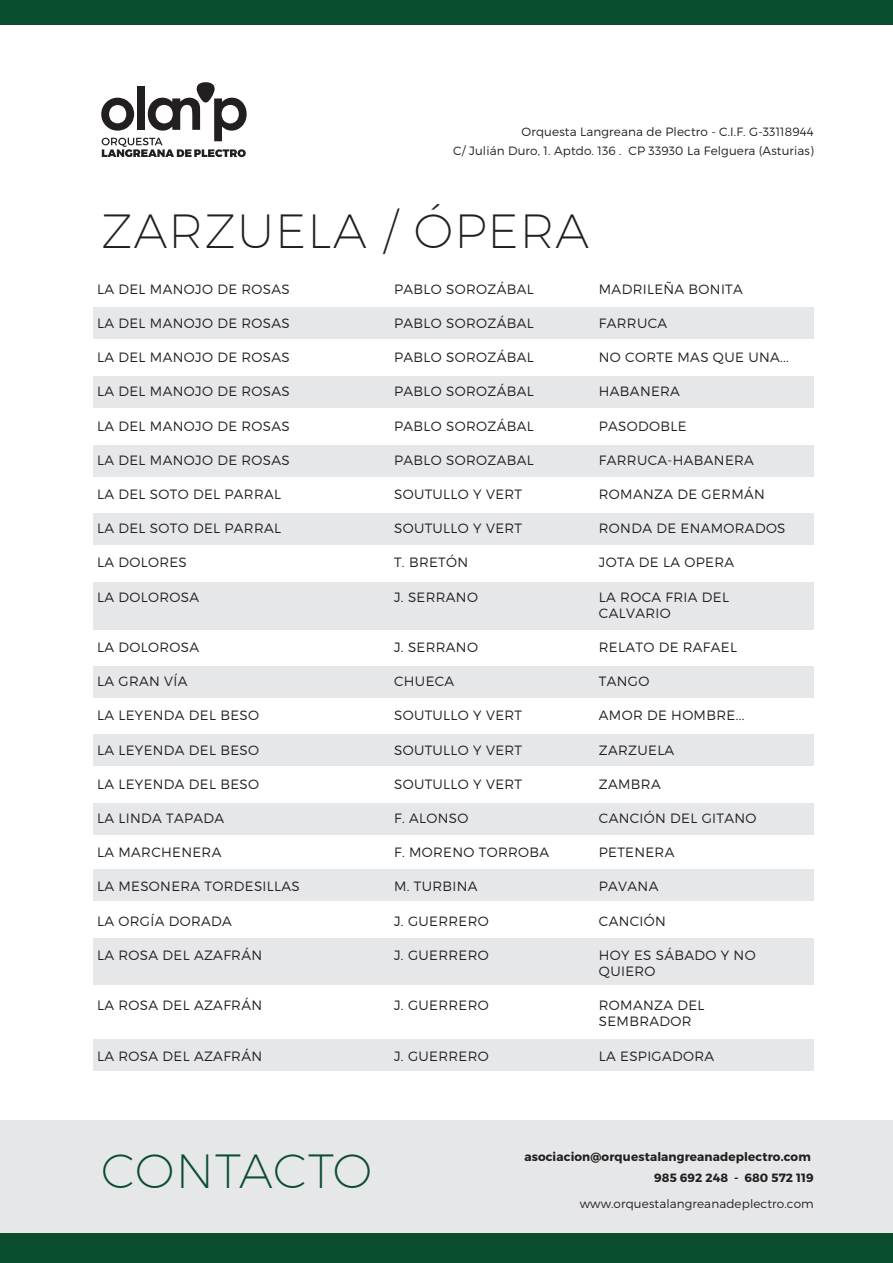
<style>
.page{position:relative;width:893px;height:1263px;background:#fff}
.page>*{position:absolute;margin:0;border:0;box-sizing:border-box;transform-origin:0 0}
.t1{font:200 48px "Montserrat";letter-spacing:.025em;color:#231f20}
.t2{font:200 48px "Montserrat";letter-spacing:.01em;color:#0a4d2f}
.t3{font:300 13.5px/16.2px "Montserrat";letter-spacing:.025em;color:#231f20}
.t4{font:300 12px "Montserrat";letter-spacing:.01em;color:#231f20}
.t5{font:700 12px "Montserrat";letter-spacing:.01em;color:#231f20}
</style>
<div class="page">
<div style="left:93px;top:307px;width:721px;height:32px;background:#e6e7e9"></div>
<div style="left:93px;top:376px;width:721px;height:32px;background:#e6e7e9"></div>
<div style="left:93px;top:445px;width:721px;height:32px;background:#e6e7e9"></div>
<div style="left:93px;top:582px;width:721px;height:48px;background:#e6e7e9"></div>
<div style="left:93px;top:513px;width:721px;height:32px;background:#e6e7e9"></div>
<div style="left:93px;top:666px;width:721px;height:32px;background:#e6e7e9"></div>
<div style="left:93px;top:734px;width:721px;height:32px;background:#e6e7e9"></div>
<div style="left:93px;top:803px;width:721px;height:32px;background:#e6e7e9"></div>
<div style="left:93px;top:870px;width:721px;height:31px;background:#e6e7e9"></div>
<div style="left:93px;top:1040px;width:721px;height:31px;background:#e6e7e9"></div>
<div style="left:93px;top:939px;width:721px;height:46px;background:#e6e7e9"></div>
<svg style="left:101px;top:82px;width:146px;height:75px"></svg>
<div style="left:0;top:0;width:893px;height:25px;background:#0a4d2f"></div>
<div style="left:0;top:1121px;width:893px;height:128px;background:#e6e7e9"></div>
<div style="left:0;top:1233px;width:893px;height:30px;background:#0a4d2f"></div>
<p class="t4" style="left:522px;top:124px;width:294px">Orquesta Langreana de Plectro - C.I.F. G-33118944</p>
<p class="t4" style="left:453px;top:143px;width:362px">C/ Julián Duro, 1. Aptdo. 136 . CP 33930 La Felguera (Asturias)</p>
<h1 class="t1" style="left:101px;top:202px;width:489px">ZARZUELA / ÓPERA</h1>
<p class="t3" style="left:97px;top:281px;width:194px">LA DEL MANOJO DE ROSAS</p>
<p class="t3" style="left:97px;top:315px;width:194px">LA DEL MANOJO DE ROSAS</p>
<p class="t3" style="left:97px;top:349px;width:194px">LA DEL MANOJO DE ROSAS</p>
<p class="t3" style="left:97px;top:383px;width:194px">LA DEL MANOJO DE ROSAS</p>
<p class="t3" style="left:97px;top:418px;width:194px">LA DEL MANOJO DE ROSAS</p>
<p class="t3" style="left:97px;top:452px;width:194px">LA DEL MANOJO DE ROSAS</p>
<p class="t3" style="left:97px;top:486px;width:186px">LA DEL SOTO DEL PARRAL</p>
<p class="t3" style="left:97px;top:520px;width:186px">LA DEL SOTO DEL PARRAL</p>
<p class="t3" style="left:97px;top:554px;width:91px">LA DOLORES</p>
<p class="t3" style="left:97px;top:588px;width:104px">LA DOLOROSA</p>
<p class="t3" style="left:97px;top:639px;width:104px">LA DOLOROSA</p>
<p class="t3" style="left:97px;top:673px;width:92px">LA GRAN VÍA</p>
<p class="t3" style="left:97px;top:707px;width:164px">LA LEYENDA DEL BESO</p>
<p class="t3" style="left:97px;top:741px;width:164px">LA LEYENDA DEL BESO</p>
<p class="t3" style="left:97px;top:776px;width:164px">LA LEYENDA DEL BESO</p>
<p class="t3" style="left:97px;top:810px;width:129px">LA LINDA TAPADA</p>
<p class="t3" style="left:97px;top:844px;width:126px">LA MARCHENERA</p>
<p class="t3" style="left:97px;top:878px;width:204px">LA MESONERA TORDESILLAS</p>
<p class="t3" style="left:97px;top:912px;width:136px">LA ORGÍA DORADA</p>
<p class="t3" style="left:97px;top:947px;width:167px">LA ROSA DEL AZAFRÁN</p>
<p class="t3" style="left:97px;top:997px;width:167px">LA ROSA DEL AZAFRÁN</p>
<p class="t3" style="left:97px;top:1047px;width:167px">LA ROSA DEL AZAFRÁN</p>
<p class="t3" style="left:394px;top:281px;width:141px">PABLO SOROZÁBAL</p>
<p class="t3" style="left:394px;top:315px;width:141px">PABLO SOROZÁBAL</p>
<p class="t3" style="left:394px;top:349px;width:141px">PABLO SOROZÁBAL</p>
<p class="t3" style="left:394px;top:383px;width:141px">PABLO SOROZÁBAL</p>
<p class="t3" style="left:394px;top:417px;width:141px">PABLO SOROZÁBAL</p>
<p class="t3" style="left:394px;top:452px;width:141px">PABLO SOROZABAL</p>
<p class="t3" style="left:394px;top:486px;width:130px">SOUTULLO Y VERT</p>
<p class="t3" style="left:394px;top:520px;width:130px">SOUTULLO Y VERT</p>
<p class="t3" style="left:394px;top:554px;width:76px">T. BRETÓN</p>
<p class="t3" style="left:394px;top:588px;width:85px">J. SERRANO</p>
<p class="t3" style="left:394px;top:639px;width:85px">J. SERRANO</p>
<p class="t3" style="left:394px;top:673px;width:62px">CHUECA</p>
<p class="t3" style="left:394px;top:707px;width:130px">SOUTULLO Y VERT</p>
<p class="t3" style="left:394px;top:741px;width:130px">SOUTULLO Y VERT</p>
<p class="t3" style="left:394px;top:776px;width:130px">SOUTULLO Y VERT</p>
<p class="t3" style="left:394px;top:810px;width:76px">F. ALONSO</p>
<p class="t3" style="left:394px;top:844px;width:157px">F. MORENO TORROBA</p>
<p class="t3" style="left:394px;top:878px;width:85px">M. TURBINA</p>
<p class="t3" style="left:394px;top:912px;width:96px">J. GUERRERO</p>
<p class="t3" style="left:394px;top:947px;width:96px">J. GUERRERO</p>
<p class="t3" style="left:394px;top:997px;width:96px">J. GUERRERO</p>
<p class="t3" style="left:394px;top:1047px;width:96px">J. GUERRERO</p>
<p class="t3" style="left:599px;top:281px;width:145px">MADRILEÑA BONITA</p>
<p class="t3" style="left:599px;top:315px;width:70px">FARRUCA</p>
<p class="t3" style="left:599px;top:349px;width:192px">NO CORTE MAS QUE UNA...</p>
<p class="t3" style="left:599px;top:383px;width:83px">HABANERA</p>
<p class="t3" style="left:599px;top:417px;width:89px">PASODOBLE</p>
<p class="t3" style="left:599px;top:452px;width:157px">FARRUCA-HABANERA</p>
<p class="t3" style="left:599px;top:486px;width:168px">ROMANZA DE GERMÁN</p>
<p class="t3" style="left:599px;top:520px;width:188px">RONDA DE ENAMORADOS</p>
<p class="t3" style="left:599px;top:554px;width:137px">JOTA DE LA OPERA</p>
<p class="t3" style="left:599px;top:588px;width:132px">LA ROCA FRIA DEL<br>CALVARIO</p>
<p class="t3" style="left:599px;top:639px;width:140px">RELATO DE RAFAEL</p>
<p class="t3" style="left:599px;top:673px;width:52px">TANGO</p>
<p class="t3" style="left:599px;top:707px;width:147px">AMOR DE HOMBRE...</p>
<p class="t3" style="left:599px;top:741px;width:77px">ZARZUELA</p>
<p class="t3" style="left:599px;top:775px;width:63px">ZAMBRA</p>
<p class="t3" style="left:599px;top:810px;width:159px">CANCIÓN DEL GITANO</p>
<p class="t3" style="left:599px;top:844px;width:77px">PETENERA</p>
<p class="t3" style="left:599px;top:878px;width:61px">PAVANA</p>
<p class="t3" style="left:599px;top:912px;width:69px">CANCIÓN</p>
<p class="t3" style="left:599px;top:946px;width:158px">HOY ES SÁBADO Y NO<br>QUIERO</p>
<p class="t3" style="left:599px;top:997px;width:107px">ROMANZA DEL<br>SEMBRADOR</p>
<p class="t3" style="left:599px;top:1047px;width:117px">LA ESPIGADORA</p>
<h1 class="t2" style="left:101px;top:1141px;width:272px">CONTACTO</h1>
<p class="t5" style="left:524px;top:1149px;width:288px">asociacion@orquestalangreanadeplectro.com</p>
<p class="t5" style="left:654px;top:1170px;width:161px">985 692 248 - 680 572 119</p>
<p class="t4" style="left:580px;top:1196px;width:236px">www.orquestalangreanadeplectro.com</p>
</div>
